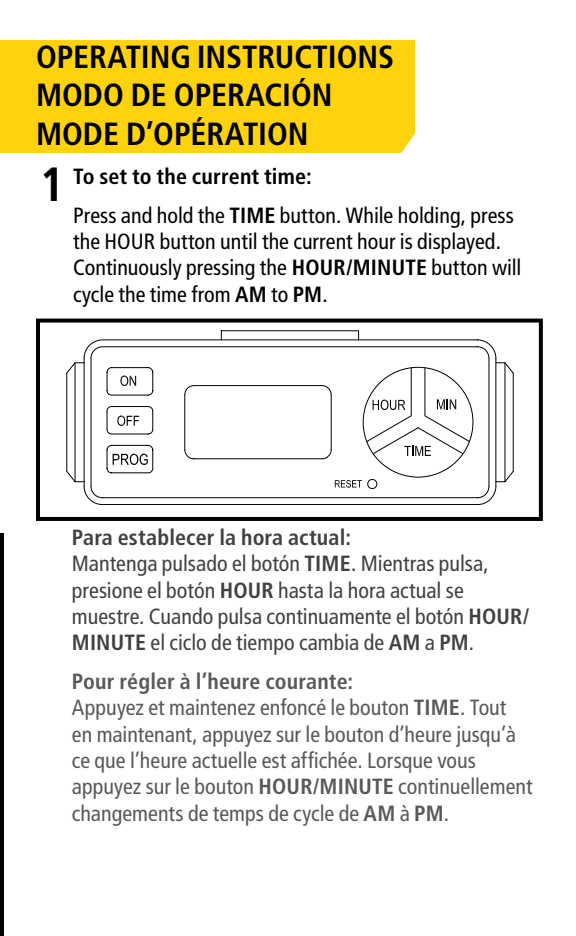
<style>
.page{position:relative;width:576px;height:936px;background:#fff}
.page>*{position:absolute;margin:0;border:0;box-sizing:border-box;transform-origin:0 0}
.t1{font:700 condensed 48px "Frutiger LT Std";color:#000}
.t2{font:700 condensed 32px/38.4px "Frutiger LT Std";color:#000}
.t3{font:condensed 22px/26.4px "Frutiger LT Std";color:#58595b}
.t4{font:condensed 22px/26.4px "Frutiger LT Std";color:#414042}
.t5{font:condensed 22px/26.4px "Frutiger LT Std";color:#000}
.s1{font-weight:700}
</style>
<div class="page">
<hr style="left:0;top:534px;width:3px;height:402px;background:#000">
<div style="left:0;top:40px;width:415px;height:113px;background:#fed30e"></div>
<svg style="left:83px;top:330px;width:414px;height:175px"></svg>
<svg style="left:90px;top:490px;width:400px;height:9px"></svg>
<svg style="left:66px;top:357px;width:448px;height:133px"></svg>
<svg style="left:117px;top:415px;width:22px;height:11px"></svg>
<hr style="left:90px;top:358px;width:2px;height:128px;background:#000">
<hr style="left:488px;top:358px;width:2px;height:128px;background:#000">
<svg style="left:106px;top:411px;width:2px;height:18px"></svg>
<svg style="left:152px;top:411px;width:1px;height:18px"></svg>
<svg style="left:365px;top:367px;width:106px;height:89px"></svg>
<div style="left:36px;top:319px;width:507px;height:202px;border:4px solid #000"></div>
<h2 class="t2" style="left:36px;top:38px;width:360px">OPERATING INSTRUCTIONS<br>MODO DE OPERACIÓN<br>MODE D’OPÉRATION</h2>
<p class="t5" style="left:73px;top:158px;width:442px;line-height:38.4px"><span class="s1">To set to the current time:<br></span>Press and hold the <span class="s1">TIME</span> button. While holding, press</p>
<p class="t5" style="left:73px;top:228px;width:450px">the HOUR button until the current hour is displayed.<br>Continuously pressing the <span class="s1">HOUR/MINUTE</span> button will cycle the time from <span class="s1">AM</span> to <span class="s1">PM</span>.</p>
<h1 class="t1" style="left:40px;top:155px;width:26px">1</h1>
<p class="t4" style="left:72px;top:524px;width:459px"><span class="s1">Para establecer la hora actual:<br></span>Mantenga pulsado el botón <span class="s1">TIME</span>. Mientras pulsa, presione el botón <span class="s1">HOUR</span> hasta la hora actual se muestre. Cuando pulsa continuamente el botón <span class="s1">HOUR/ MINUTE</span> el ciclo de tiempo cambia de <span class="s1">AM</span> a <span class="s1">PM</span>.</p>
<p class="t3" style="left:72px;top:668px;width:462px"><span class="s1">Pour régler à l’heure courante:<br></span>Appuyez et maintenez enfoncé le bouton <span class="s1">TIME</span>. Tout<br>en maintenant, appuyez sur le bouton d’heure jusqu’à ce que l’heure actuelle est affichée. Lorsque vous appuyez sur le bouton <span class="s1">HOUR/MINUTE</span> continuellement changements de temps de cycle de <span class="s1">AM</span> à <span class="s1">PM</span>.</p>
</div>
